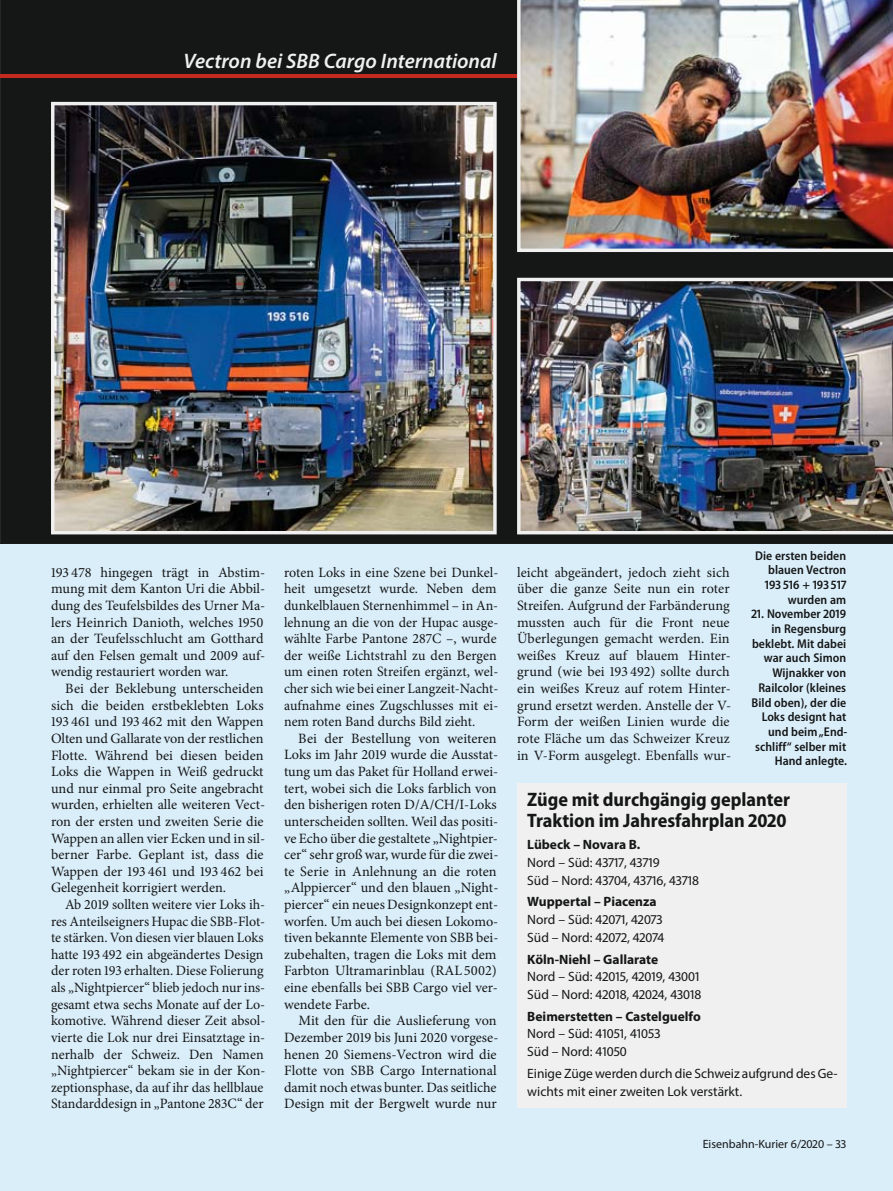
<style>
.page{position:relative;width:893px;height:1191px;background:#fff}
.page>*{position:absolute;margin:0;border:0;box-sizing:border-box;transform-origin:0 0}
.t1{font:italic 600 21px "Myriad Pro";color:#f0f0f0}
.t2{font:700 semi-condensed 19.5px/21.8px "Myriad Pro";color:#151616}
.t3{font:14.25px/16.6px "Minion Pro";color:#151616;text-align:justify}
.t4{font:13.5px/17.7px "Myriad Pro";color:#151616}
.t5{font:600 semi-condensed 12.75px/14.7px "Myriad Pro";color:#151616;text-align:right}
.t6{font:12px "Myriad Pro";color:#151616}
.s1{font-weight:700}
</style>
<div class="page">
<div style="left:0;top:543px;width:893px;height:648px;background:#daeefa"></div>
<div style="left:0;top:0;width:893px;height:543px;background:#151616"></div>
<hr style="left:0;top:74px;width:893px;height:3px;background:#c32b20">
<img style="left:55px;top:106px;width:438px;height:424px">
<div style="left:51px;top:102px;width:446px;height:432px;border:3px solid #f0f0f0"></div>
<img style="left:517px;top:0;width:376px;height:252px">
<img style="left:517px;top:278px;width:376px;height:256px">
<div style="left:517px;top:783px;width:329px;height:325px;background:#f0f0f0"></div>
<p class="t1" style="left:184px;top:53px;width:315px">Vectron bei SBB Cargo International</p>
<p class="t3" style="left:51px;top:565px;width:216px">193 478 hingegen trägt in Abstim-</p>
<p class="t3" style="left:51px;top:581px;width:216px">mung mit dem Kanton Uri die Abbil-</p>
<p class="t3" style="left:51px;top:598px;width:216px">dung des Teufelsbildes des Urner Ma-</p>
<p class="t3" style="left:51px;top:615px;width:214px">lers Heinrich Danioth, welches 1950</p>
<p class="t3" style="left:51px;top:631px;width:214px">an der Teufelsschlucht am Gotthard</p>
<p class="t3" style="left:51px;top:648px;width:216px">auf den Felsen gemalt und 2009 auf-</p>
<p class="t3" style="left:51px;top:665px;width:179px">wendig restauriert worden war.</p>
<p class="t3" style="left:65px;top:681px;width:200px">Bei der Beklebung unterscheiden</p>
<p class="t3" style="left:51px;top:698px;width:214px">sich die beiden erstbeklebten Loks</p>
<p class="t3" style="left:51px;top:714px;width:214px">193 461 und 193 462 mit den Wappen</p>
<p class="t3" style="left:51px;top:731px;width:214px">Olten und Gallarate von der restlichen</p>
<p class="t3" style="left:51px;top:748px;width:214px">Flotte. Während bei diesen beiden</p>
<p class="t3" style="left:51px;top:764px;width:214px">Loks die Wappen in Weiß gedruckt</p>
<p class="t3" style="left:51px;top:781px;width:214px">und nur einmal pro Seite angebracht</p>
<p class="t3" style="left:51px;top:797px;width:216px">wurden, erhielten alle weiteren Vect-</p>
<p class="t3" style="left:51px;top:814px;width:214px">ron der ersten und zweiten Serie die</p>
<p class="t3" style="left:51px;top:831px;width:216px">Wappen an allen vier Ecken und in sil-</p>
<p class="t3" style="left:51px;top:847px;width:214px">berner Farbe. Geplant ist, dass die</p>
<p class="t3" style="left:51px;top:864px;width:214px">Wappen der 193 461 und 193 462 bei</p>
<p class="t3" style="left:51px;top:880px;width:177px">Gelegenheit korrigiert werden.</p>
<p class="t3" style="left:65px;top:897px;width:202px">Ab 2019 sollten weitere vier Loks ih-</p>
<p class="t3" style="left:51px;top:914px;width:216px">res Anteilseigners Hupac die SBB-Flot-</p>
<p class="t3" style="left:51px;top:930px;width:214px">te stärken. Von diesen vier blauen Loks</p>
<p class="t3" style="left:51px;top:947px;width:214px">hatte 193 492 ein abgeändertes Design</p>
<p class="t3" style="left:51px;top:963px;width:214px">der roten 193 erhalten. Diese Folierung</p>
<p class="t3" style="left:51px;top:980px;width:216px">als „Nightpiercer“ blieb jedoch nur ins-</p>
<p class="t3" style="left:51px;top:997px;width:216px">gesamt etwa sechs Monate auf der Lo-</p>
<p class="t3" style="left:51px;top:1013px;width:216px">komotive. Während dieser Zeit absol-</p>
<p class="t3" style="left:51px;top:1030px;width:216px">vierte die Lok nur drei Einsatztage in-</p>
<p class="t3" style="left:51px;top:1046px;width:214px">nerhalb der Schweiz. Den Namen</p>
<p class="t3" style="left:51px;top:1063px;width:216px">„Nightpiercer“ bekam sie in der Kon-</p>
<p class="t3" style="left:51px;top:1080px;width:214px">zeptionsphase, da auf ihr das hellblaue</p>
<p class="t3" style="left:51px;top:1096px;width:214px">Standarddesign in „Pantone 283C“ der</p>
<p class="t3" style="left:284px;top:565px;width:216px">roten Loks in eine Szene bei Dunkel-</p>
<p class="t3" style="left:284px;top:581px;width:214px">heit umgesetzt wurde. Neben dem</p>
<p class="t3" style="left:284px;top:598px;width:216px">dunkelblauen Sternenhimmel – in An-</p>
<p class="t3" style="left:284px;top:615px;width:216px">lehnung an die von der Hupac ausge-</p>
<p class="t3" style="left:284px;top:631px;width:214px">wählte Farbe Pantone 287C –, wurde</p>
<p class="t3" style="left:284px;top:648px;width:214px">der weiße Lichtstrahl zu den Bergen</p>
<p class="t3" style="left:284px;top:664px;width:216px">um einen roten Streifen ergänzt, wel-</p>
<p class="t3" style="left:284px;top:681px;width:216px">cher sich wie bei einer Langzeit-Nacht-</p>
<p class="t3" style="left:284px;top:698px;width:216px">aufnahme eines Zugschlusses mit ei-</p>
<p class="t3" style="left:284px;top:714px;width:193px">nem roten Band durchs Bild zieht.</p>
<p class="t3" style="left:298px;top:731px;width:200px">Bei der Bestellung von weiteren</p>
<p class="t3" style="left:284px;top:748px;width:216px">Loks im Jahr 2019 wurde die Ausstat-</p>
<p class="t3" style="left:284px;top:764px;width:216px">tung um das Paket für Holland erwei-</p>
<p class="t3" style="left:284px;top:781px;width:214px">tert, wobei sich die Loks farblich von</p>
<p class="t3" style="left:284px;top:797px;width:214px">den bisherigen roten D/A/CH/I-Loks</p>
<p class="t3" style="left:284px;top:814px;width:216px">unterscheiden sollten. Weil das positi-</p>
<p class="t3" style="left:284px;top:831px;width:215px">ve Echo über die gestaltete „Nightpier-</p>
<p class="t3" style="left:284px;top:847px;width:216px">cer“ sehr groß war, wurde für die zwei-</p>
<p class="t3" style="left:284px;top:864px;width:214px">te Serie in Anlehnung an die roten</p>
<p class="t3" style="left:284px;top:880px;width:216px">„Alppiercer“ und den blauen „Night-</p>
<p class="t3" style="left:284px;top:897px;width:216px">piercer“ ein neues Designkonzept ent-</p>
<p class="t3" style="left:284px;top:914px;width:216px">worfen. Um auch bei diesen Lokomo-</p>
<p class="t3" style="left:284px;top:930px;width:216px">tiven bekannte Elemente von SBB bei-</p>
<p class="t3" style="left:284px;top:947px;width:214px">zubehalten, tragen die Loks mit dem</p>
<p class="t3" style="left:284px;top:963px;width:214px">Farbton Ultramarinblau (RAL 5002)</p>
<p class="t3" style="left:284px;top:980px;width:215px">eine ebenfalls bei SBB Cargo viel ver-</p>
<p class="t3" style="left:284px;top:997px;width:87px">wendete Farbe.</p>
<p class="t3" style="left:298px;top:1013px;width:200px">Mit den für die Auslieferung von</p>
<p class="t3" style="left:284px;top:1030px;width:216px">Dezember 2019 bis Juni 2020 vorgese-</p>
<p class="t3" style="left:284px;top:1046px;width:214px">henen 20 Siemens-Vectron wird die</p>
<p class="t3" style="left:284px;top:1063px;width:214px">Flotte von SBB Cargo International</p>
<p class="t3" style="left:284px;top:1080px;width:214px">damit noch etwas bunter. Das seitliche</p>
<p class="t3" style="left:284px;top:1096px;width:214px">Design mit der Bergwelt wurde nur</p>
<p class="t5" style="left:755px;top:549px;width:93px">Die ersten beiden blauen Vectron<br>193 516 + 193 517 wurden am</p>
<p class="t5" style="left:751px;top:607px;width:98px">21. November 2019 in Regensburg beklebt. Mit dabei war auch Simon<br>Wijnakker von<br>Railcolor (kleines<br>Bild oben), der die<br>Loks designt hat und beim „End&shy;schliff“ selber mit<br>Hand anlegte.</p>
<p class="t2" style="left:527px;top:789px;width:264px">Züge mit durchgängig geplanter<br>Traktion im Jahresfahrplan 2020</p>
<p class="t4" style="left:527px;top:836px;width:173px"><span class="s1">Lübeck – Novara B.<br></span>Nord – Süd: 43717, 43719<br>Süd – Nord: 43704, 43716, 43718</p>
<p class="t4" style="left:527px;top:894px;width:138px"><span class="s1">Wuppertal – Piacenza<br></span>Nord – Süd: 42071, 42073<br>Süd – Nord: 42072, 42074</p>
<p class="t4" style="left:527px;top:951px;width:176px"><span class="s1">Köln-Niehl – Gallarate<br></span>Nord – Süd: 42015, 42019, 43001<br>Süd – Nord: 42018, 42024, 43018</p>
<p class="t4" style="left:527px;top:1008px;width:175px"><span class="s1">Beimerstetten – Castelguelfo<br></span>Nord – Süd: 41051, 41053<br>Süd – Nord: 41050</p>
<p class="t4" style="left:527px;top:1065px;width:312px">Einige Züge werden durch die Schweiz aufgrund des Ge&shy;wichts mit einer zweiten Lok verstärkt.</p>
<p class="t3" style="left:517px;top:565px;width:216px">leicht abgeändert, jedoch zieht sich über die ganze Seite nun ein roter Streifen. Aufgrund der Farbänderung mussten auch für die Front neue Überlegungen gemacht werden. Ein weißes Kreuz auf blauem Hinter&shy;grund (wie bei 193 492) sollte durch ein weißes Kreuz auf rotem Hinter&shy;grund ersetzt werden. Anstelle der V-Form der weißen Linien wurde die rote Fläche um das Schweizer Kreuz in V-Form ausgelegt. Ebenfalls wur-</p>
<p class="t6" style="left:703px;top:1139px;width:145px">Eisenbahn-Kurier 6/2020 – 33</p>
</div>
